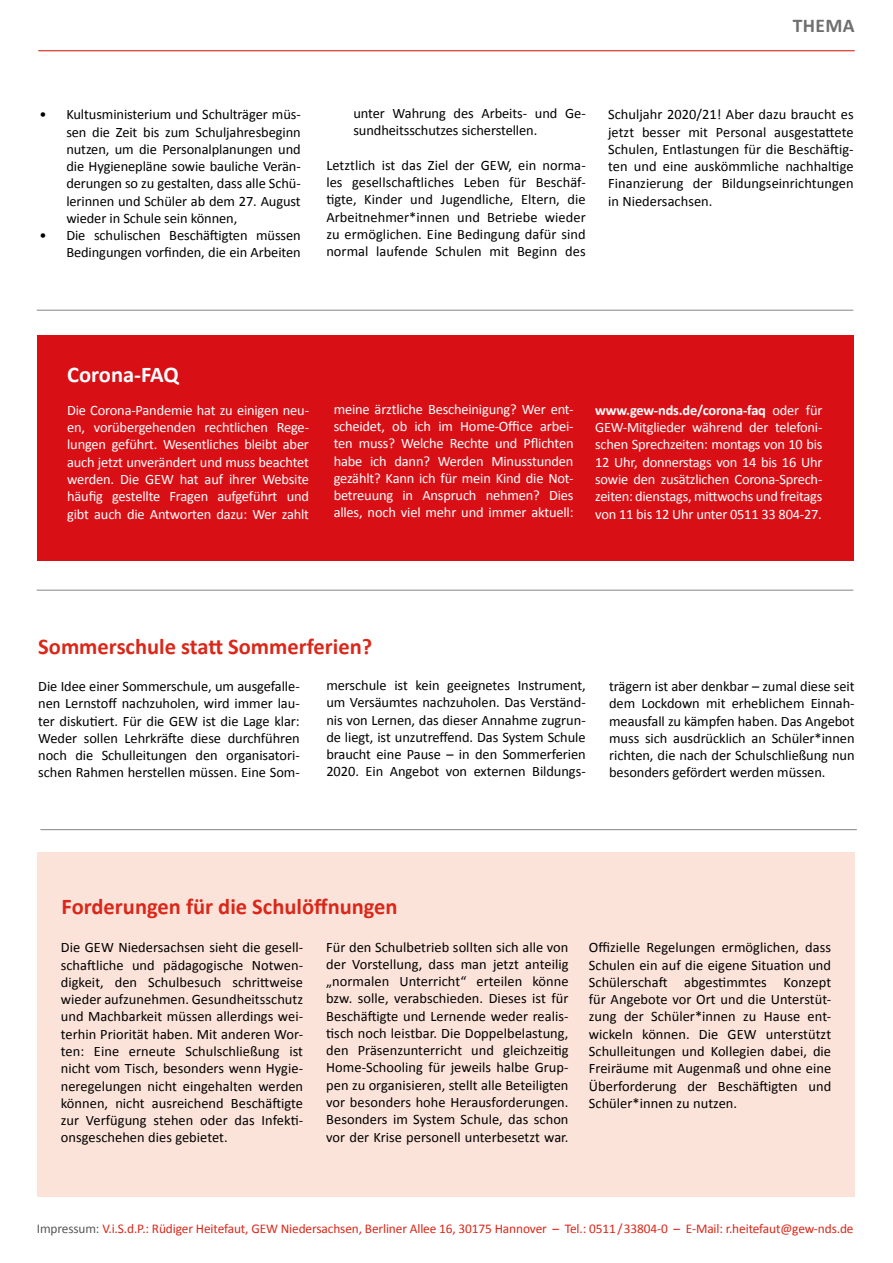
<style>
.page{position:relative;width:893px;height:1263px;background:#fff}
.page>*{position:absolute;margin:0;border:0;box-sizing:border-box;transform-origin:0 0}
.t1{font:700 22.5px "Calibri";color:#da2719}
.t2{font:700 22.5px "Calibri";color:#fff}
.t3{font:700 19.5px "Calibri";letter-spacing:.02em;color:#706f6f}
.t4{font:14.4px/17.2px "Calibri";letter-spacing:-.005em;color:#000;text-align:justify}
.t5{font:14.4px/17.2px "Calibri";letter-spacing:-.01em;color:#fff;text-align:justify}
.t6{font:13.35px "Calibri";letter-spacing:-.01em;color:#da2719}
.s1{font-weight:700}
.s2{color:#575756}
</style>
<div class="page">
<div style="left:37px;top:852px;width:818px;height:344px;background:#fbe3da"></div>
<hr style="left:38px;top:50px;width:817px;height:1px;background:#da2719">
<div style="left:37px;top:335px;width:816px;height:226px;background:#d90f16"></div>
<hr style="left:40px;top:829px;width:817px;height:1px;background:#929292">
<hr style="left:37px;top:590px;width:816px;height:1px;background:#929292">
<hr style="left:37px;top:310px;width:816px;height:1px;background:#929292">
<h2 class="t3" style="left:793px;top:13px;width:64px">THEMA</h2>
<p class="t4" style="left:66px;top:105px;width:236px;text-indent:-27px">• Kultusministerium und Schulträger müs&shy;sen die Zeit bis zum Schuljahresbeginn nutzen, um die Personalplanungen und die Hygienepläne sowie bauliche Verän&shy;derungen so zu gestalten, dass alle Schü&shy;lerinnen und Schüler ab dem 27. August wieder in Schule sein können,</p>
<p class="t4" style="left:39px;top:226px;width:263px;text-align:right">• Die schulischen Beschäftigten müssen<br>Bedingungen vorfinden, die ein Arbeiten</p>
<p class="t4" style="left:353px;top:104px;width:234px">unter Wahrung des Arbeits- und Ge&shy;sundheitsschutzes sicherstellen.</p>
<p class="t4" style="left:326px;top:156px;width:261px">Letztlich ist das Ziel der GEW, ein norma&shy;les gesellschaftliches Leben für Beschäf&shy;tigte, Kinder und Jugendliche, Eltern, die Arbeitnehmer*innen und Betriebe wieder zu ermöglichen. Eine Bedingung dafür sind normal laufende Schulen mit Beginn des</p>
<p class="t4" style="left:608px;top:105px;width:247px">Schuljahr 2020/21! Aber dazu braucht es jetzt besser mit Personal ausgestattete Schulen, Entlastungen für die Beschäftig&shy;ten und eine auskömmliche nachhaltige Finanzierung der Bildungseinrichtungen in Niedersachsen.</p>
<h1 class="t2" style="left:67px;top:360px;width:113px">Corona-FAQ</h1>
<p class="t5" style="left:67px;top:401px;width:243px">Die Corona-Pandemie hat zu einigen neu&shy;en, vorübergehenden rechtlichen Rege&shy;lungen geführt. Wesentliches bleibt aber auch jetzt unverändert und muss beachtet werden. Die GEW hat auf ihrer Website häufig gestellte Fragen aufgeführt und gibt auch die Antworten dazu: Wer zahlt</p>
<p class="t5" style="left:334px;top:400px;width:241px">meine ärztliche Bescheinigung? Wer ent&shy;scheidet, ob ich im Home-Office arbei&shy;ten muss? Welche Rechte und Pflichten habe ich dann? Werden Minusstunden gezählt? Kann ich für mein Kind die Not&shy;betreuung in Anspruch nehmen? Dies alles, noch viel mehr und immer aktuell:</p>
<p class="t5" style="left:595px;top:401px;width:229px"><span class="s1">www.gew-nds.de/corona-faq</span> oder für GEW-Mitglieder während der telefoni&shy;schen Sprechzeiten: montags von 10 bis 12 Uhr, donnerstags von 14 bis 16 Uhr sowie den zusätzlichen Corona-Sprech&shy;zeiten: dienstags, mittwochs und freitags von 11 bis 12 Uhr unter 0511 33 804-27.</p>
<h1 class="t1" style="left:38px;top:632px;width:335px">Sommerschule statt Sommerferien?</h1>
<p class="t4" style="left:326px;top:676px;width:261px">merschule ist kein geeignetes Instrument, um Versäumtes nachzuholen. Das Verständ&shy;nis von Lernen, das dieser Annahme zugrun&shy;de liegt, ist unzutreffend. Das System Schule braucht eine Pause – in den Sommerferien 2020. Ein Angebot von externen Bildungs-</p>
<p class="t4" style="left:609px;top:677px;width:247px">trägern ist aber denkbar – zumal diese seit dem Lockdown mit erheblichem Einnah&shy;meausfall zu kämpfen haben. Das Angebot muss sich ausdrücklich an Schüler*innen richten, die nach der Schulschließung nun besonders gefördert werden müssen.</p>
<p class="t4" style="left:38px;top:677px;width:263px">Die Idee einer Sommerschule, um ausgefalle&shy;nen Lernstoff nachzuholen, wird immer lau&shy;ter diskutiert. Für die GEW ist die Lage klar:<br>Weder sollen Lehrkräfte diese durchführen noch die Schulleitungen den organisatori&shy;schen Rahmen herstellen müssen. Eine Som-</p>
<h1 class="t1" style="left:62px;top:893px;width:338px">Forderungen für die Schulöffnungen</h1>
<p class="t4" style="left:326px;top:937px;width:244px">Für den Schulbetrieb sollten sich alle von der Vorstellung, dass man jetzt anteilig „normalen Unterricht“ erteilen könne bzw. solle, verabschieden. Dieses ist für Beschäftigte und Lernende weder realis&shy;tisch noch leistbar. Die Doppelbelastung, den Präsenzunterricht und gleichzeitig Home-Schooling für jeweils halbe Grup&shy;pen zu organisieren, stellt alle Beteiligten vor besonders hohe Herausforderungen.<br>Besonders im System Schule, das schon vor der Krise personell unterbesetzt war.</p>
<p class="t4" style="left:589px;top:938px;width:244px">Offizielle Regelungen ermöglichen, dass Schulen ein auf die eigene Situation und Schülerschaft abgestimmtes Konzept für Angebote vor Ort und die Unterstüt&shy;zung der Schüler*innen zu Hause ent&shy;wickeln können. Die GEW unterstützt Schulleitungen und Kollegien dabei, die Freiräume mit Augenmaß und ohne eine Überforderung der Beschäftigten und Schüler*innen zu nutzen.</p>
<p class="t4" style="left:61px;top:938px;width:244px">Die GEW Niedersachsen sieht die gesell&shy;schaftliche und pädagogische Notwen&shy;digkeit, den Schulbesuch schrittweise wieder aufzunehmen. Gesundheitsschutz und Machbarkeit müssen allerdings wei&shy;terhin Priorität haben. Mit anderen Wor&shy;ten: Eine erneute Schulschließung ist nicht vom Tisch, besonders wenn Hygie&shy;neregelungen nicht eingehalten werden können, nicht ausreichend Beschäftigte zur Verfügung stehen oder das Infekti&shy;onsgeschehen dies gebietet.</p>
<p class="t6" style="left:37px;top:1220px;width:818px"><span class="s2">Impressum:</span> V.i.S.d.P.: Rüdiger Heitefaut, GEW Niedersachsen, Berliner Allee 16, 30175 Hannover – Tel.: 0511/33804-0 – E-Mail: r.heitefaut@gew-nds.de</p>
</div>
